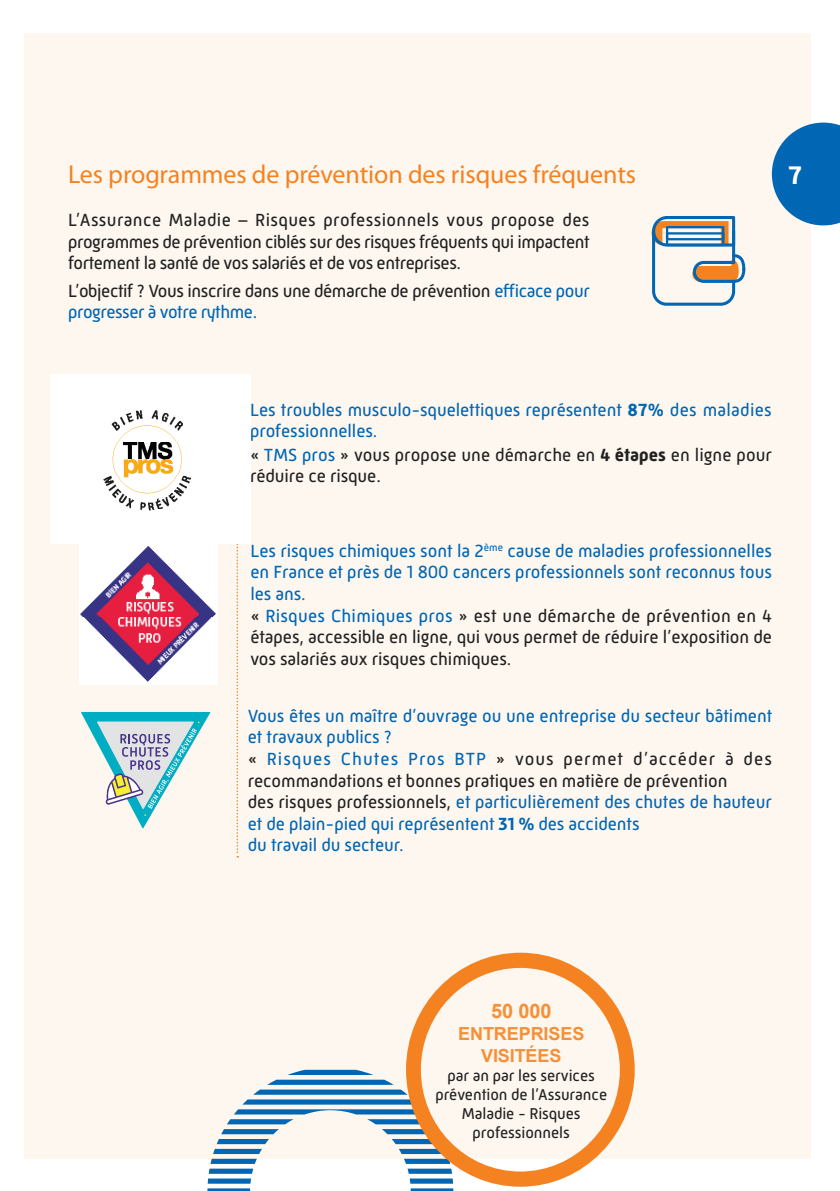
<style>
.page{position:relative;width:840px;height:1191px;background:#fff}
.page>*{position:absolute;margin:0;border:0;box-sizing:border-box;transform-origin:0 0}
.soustitre1{font:26px "Myriad Pro";letter-spacing:-.005em;color:#f58220}
.t1{font:700 26px "Mic 32 New";color:#fff}
.t2{font:700 20px "Arial";color:#f69038}
.t3{font:18px/21.6px "Mic 32 New";letter-spacing:-.005em;color:#212121}
.t4{font:18px/21.6px "Mic 32 New";letter-spacing:-.005em;color:#0166b3}
.t5{font:18px/21.6px "Mic 32 New";letter-spacing:-.025em;color:#212121}
.t6{font:700 18px/22px "Arial";letter-spacing:-.005em;color:#f69038;text-align:center}
.t7{font:16px/19.2px "Mic 32 New";letter-spacing:-.005em;color:#212121;text-align:center}
.s1{color:#0166b3}
.s2{font-weight:700}
.s3{color:#212121}
</style>
<div class="page">
<div style="left:24px;top:34px;width:786px;height:1124px;background:#fef7f0"></div>
<svg style="left:234px;top:543px;width:6px;height:314px"></svg>
<svg style="left:207px;top:1069px;width:246px;height:122px"></svg>
<svg style="left:406px;top:952px;width:228px;height:234px"></svg>
<svg style="left:651px;top:216px;width:93px;height:90px"></svg>
<svg style="left:771px;top:123px;width:68px;height:102px"></svg>
<img style="left:50px;top:374px;width:200px;height:169px">
<img style="left:80px;top:544px;width:137px;height:140px">
<svg style="left:81px;top:712px;width:129px;height:116px"></svg>
<p class="soustitre1" style="left:68px;top:158px;width:569px">Les programmes de prévention des risques fréquents</p>
<p class="t3" style="left:68px;top:209px;width:523px;text-align:justify">L’Assurance Maladie – Risques professionnels vous propose des programmes de prévention ciblés sur des risques fréquents qui impactent fortement la santé de vos salariés et de vos entreprises.</p>
<p class="t5" style="left:68px;top:280px;width:523px">L’objectif ? Vous inscrire dans une démarche de prévention <span class="s1">efficace pour progresser à votre rythme.</span></p>
<p class="t1" style="left:788px;top:160px;width:15px">7</p>
<p class="t4" style="left:250px;top:399px;width:523px">Les troubles musculo-squelettiques représentent <span class="s2">87%</span> des maladies professionnelles.</p>
<p class="t3" style="left:250px;top:444px;width:523px">« <span class="s1">TMS pros</span> » vous propose une démarche en <span class="s2">4 étapes</span> en ligne pour réduire ce risque.</p>
<p class="t4" style="left:250px;top:540px;width:523px;text-align:justify">Les risques chimiques sont la 2<sup>ème</sup> cause de maladies professionnelles en France et près de 1 800 cancers professionnels sont reconnus tous les ans.</p>
<p class="t3" style="left:250px;top:604px;width:523px;text-align:justify">« <span class="s1">Risques Chimiques pros</span> » est une démarche de prévention en 4 étapes, accessible en ligne, qui vous permet de réduire l’exposition de vos salariés aux risques chimiques.</p>
<p class="t4" style="left:248px;top:704px;width:525px">Vous êtes un maître d’ouvrage ou une entreprise du secteur bâtiment et travaux publics ?</p>
<p class="t3" style="left:248px;top:748px;width:525px">« <span class="s1">Risques Chutes Pros BTP</span> » vous permet d’accéder à des recommandations et bonnes pratiques en matière de prévention</p>
<p class="t4" style="left:248px;top:791px;width:525px"><span class="s3">des risques professionnels,</span> et particulièrement des chutes de hauteur et de plain-pied qui représentent <span class="s2">31 %</span> des accidents</p>
<p class="t4" style="left:248px;top:834px;width:157px">du travail du secteur.</p>
<p class="t2" style="left:490px;top:997px;width:62px">50 000</p>
<p class="t6" style="left:458px;top:1022px;width:128px">ENTREPRISES<br>VISITÉES</p>
<p class="t7" style="left:435px;top:1065px;width:173px">par an par les services prévention de l’Assurance<br>Maladie - Risques professionnels</p>
</div>
